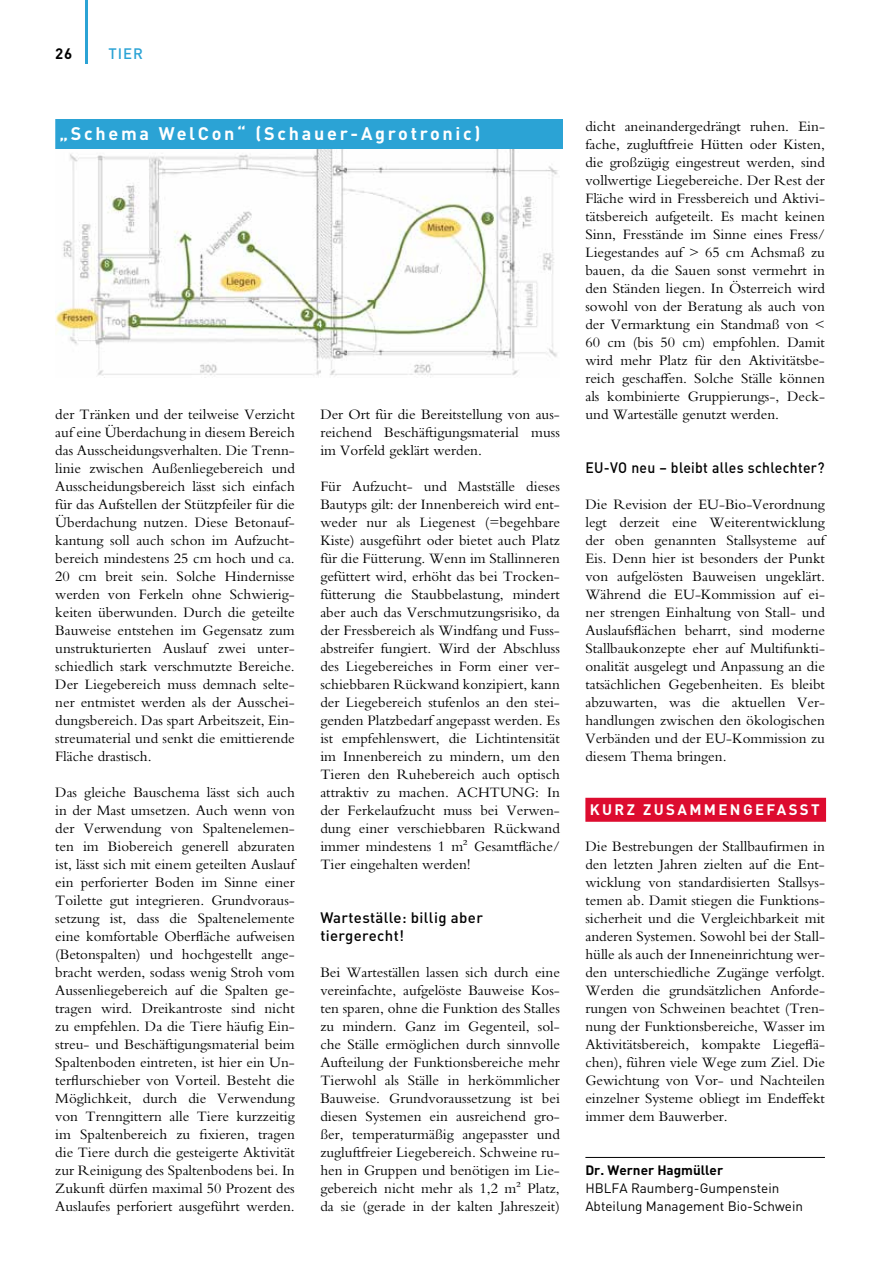
<style>
.page{position:relative;width:893px;height:1263px;background:#fff}
.page>*{position:absolute;margin:0;border:0;box-sizing:border-box;transform-origin:0 0}
.t1{font:700 18px "DIN Pro";letter-spacing:.15em;color:#fff}
.t2{font:15px/18px "Bembo Std";color:#000;text-align:justify}
.t3{font:500 15px/18px "DIN Pro";letter-spacing:.025em;color:#000}
.t4{font:500 15px "DIN Pro";letter-spacing:.025em;color:#000;scale:.93 1}
.t5{font:700 15px "DIN Pro";letter-spacing:.16em;color:#fff}
.t6{font:500 15px "DIN Pro";color:#2ba3d5}
.t7{font:700 15px "DIN Pro";color:#000}
.t8{font:13.5px/18px "DIN Pro";color:#000}
.t9{font:700 13.5px "DIN Pro";color:#000}
</style>
<div class="page">
<hr style="left:85px;top:0;width:2px;height:64px;background:#2ba3d5">
<div style="left:585px;top:798px;width:241px;height:24px;background:#dd0b2f"></div>
<hr style="left:585px;top:1157px;width:240px;height:1px;background:#000">
<img style="left:55px;top:149px;width:503px;height:227px">
<div style="left:55px;top:119px;width:508px;height:30px;background:#2ba3d5"></div>
<p class="t7" style="left:55px;top:43px;width:19px">26</p>
<p class="t6" style="left:109px;top:43px;width:36px">TIER</p>
<p class="t1" style="left:60px;top:122px;width:423px">„Schema WelCon“ (Schauer-Agrotronic)</p>
<p class="t2" style="left:55px;top:405px;width:241px">der Tränken und der teilweise Verzicht auf eine Überdachung in diesem Bereich das Ausscheidungsverhalten. Die Trenn&shy;linie zwischen Außenliegebereich und Ausscheidungsbereich lässt sich einfach für das Aufstellen der Stützpfeiler für die Überdachung nutzen. Diese Betonauf&shy;kantung soll auch schon im Aufzucht&shy;bereich mindestens 25 cm hoch und ca.<br>20 cm breit sein. Solche Hindernisse werden von Ferkeln ohne Schwierig&shy;keiten überwunden. Durch die geteilte Bauweise entstehen im Gegensatz zum unstrukturierten Auslauf zwei unter&shy;schiedlich stark verschmutzte Bereiche.<br>Der Liegebereich muss demnach selte&shy;ner entmistet werden als der Ausschei&shy;dungsbereich. Das spart Arbeitszeit, Ein&shy;streumaterial und senkt die emittierende Fläche drastisch.</p>
<p class="t2" style="left:55px;top:783px;width:241px">Das gleiche Bauschema lässt sich auch in der Mast umsetzen. Auch wenn von der Verwendung von Spaltenelemen&shy;ten im Biobereich generell abzuraten ist, lässt sich mit einem geteilten Auslauf ein perforierter Boden im Sinne einer Toilette gut integrieren. Grundvoraus&shy;setzung ist, dass die Spaltenelemente eine komfortable Oberfläche aufweisen (Betonspalten) und hochgestellt ange&shy;bracht werden, sodass wenig Stroh vom Aussenliegebereich auf die Spalten ge&shy;tragen wird. Dreikantroste sind nicht zu empfehlen. Da die Tiere häufig Ein&shy;streu- und Beschäftigungsmaterial beim Spaltenboden eintreten, ist hier ein Un&shy;terflurschieber von Vorteil. Besteht die Möglichkeit, durch die Verwendung von Trenngittern alle Tiere kurzzeitig im Spaltenbereich zu fixieren, tragen die Tiere durch die gesteigerte Aktivität zur Reinigung des Spaltenbodens bei. In Zukunft dürfen maximal 50 Prozent des Auslaufes perforiert ausgeführt werden.</p>
<p class="t2" style="left:320px;top:405px;width:241px">Der Ort für die Bereitstellung von aus&shy;reichend Beschäftigungsmaterial muss im Vorfeld geklärt werden.</p>
<p class="t2" style="left:320px;top:477px;width:241px">Für Aufzucht- und Mastställe dieses Bautyps gilt: der Innenbereich wird ent&shy;weder nur als Liegenest (=begehbare Kiste) ausgeführt oder bietet auch Platz für die Fütterung. Wenn im Stallinneren gefüttert wird, erhöht das bei Trocken&shy;fütterung die Staubbelastung, mindert aber auch das Verschmutzungsrisiko, da der Fressbereich als Windfang und Fuss&shy;abstreifer fungiert. Wird der Abschluss des Liegebereiches in Form einer ver&shy;schiebbaren Rückwand konzipiert, kann der Liegebereich stufenlos an den stei&shy;genden Platzbedarf angepasst werden. Es ist empfehlenswert, die Lichtintensität im Innenbereich zu mindern, um den Tieren den Ruhebereich auch optisch attraktiv zu machen. ACHTUNG: In der Ferkelaufzucht muss bei Verwen&shy;dung einer verschiebbaren Rückwand immer mindestens 1 m² Gesamtfläche/ Tier eingehalten werden!</p>
<p class="t3" style="left:320px;top:908px;width:164px">Warteställe: billig aber tiergerecht!</p>
<p class="t2" style="left:320px;top:963px;width:241px">Bei Warteställen lassen sich durch eine vereinfachte, aufgelöste Bauweise Kos&shy;ten sparen, ohne die Funktion des Stalles zu mindern. Ganz im Gegenteil, sol&shy;che Ställe ermöglichen durch sinnvolle Aufteilung der Funktionsbereiche mehr Tierwohl als Ställe in herkömmlicher Bauweise. Grundvoraussetzung ist bei diesen Systemen ein ausreichend gro&shy;ßer, temperaturmäßig angepasster und zugluftfreier Liegebereich. Schweine ru&shy;hen in Gruppen und benötigen im Lie&shy;gebereich nicht mehr als 1,2 m² Platz, da sie (gerade in der kalten Jahreszeit)</p>
<p class="t2" style="left:585px;top:117px;width:241px">dicht aneinandergedrängt ruhen. Ein&shy;fache, zugluftfreie Hütten oder Kisten, die großzügig eingestreut werden, sind vollwertige Liegebereiche. Der Rest der Fläche wird in Fressbereich und Aktivi&shy;tätsbereich aufgeteilt. Es macht keinen Sinn, Fresstände im Sinne eines Fress/ Liegestandes auf &gt; 65 cm Achsmaß zu bauen, da die Sauen sonst vermehrt in den Ständen liegen. In Österreich wird sowohl von der Beratung als auch von der Vermarktung ein Standmaß von &lt; 60 cm (bis 50 cm) empfohlen. Damit wird mehr Platz für den Aktivitätsbe&shy;reich geschaffen. Solche Ställe können als kombinierte Gruppierungs-, Deck&shy;und Warteställe genutzt werden.</p>
<p class="t4" style="left:585px;top:457px;width:259px">EU-VO neu – bleibt alles schlechter?</p>
<p class="t2" style="left:585px;top:495px;width:241px">Die Revision der EU-Bio-Verordnung legt derzeit eine Weiterentwicklung der oben genannten Stallsysteme auf Eis. Denn hier ist besonders der Punkt von aufgelösten Bauweisen ungeklärt.<br>Während die EU-Kommission auf ei&shy;ner strengen Einhaltung von Stall- und Auslaufsflächen beharrt, sind moderne Stallbaukonzepte eher auf Multifunkti&shy;onalität ausgelegt und Anpassung an die tatsächlichen Gegebenheiten. Es bleibt abzuwarten, was die aktuellen Ver&shy;handlungen zwischen den ökologischen Verbänden und der EU-Kommission zu diesem Thema bringen.</p>
<p class="t5" style="left:590px;top:799px;width:232px">KURZ ZUSAMMENGEFASST</p>
<p class="t2" style="left:585px;top:837px;width:241px">Die Bestrebungen der Stallbaufirmen in den letzten Jahren zielten auf die Ent&shy;wicklung von standardisierten Stallsys&shy;temen ab. Damit stiegen die Funktions&shy;sicherheit und die Vergleichbarkeit mit anderen Systemen. Sowohl bei der Stall&shy;hülle als auch der Inneneinrichtung wer&shy;den unterschiedliche Zugänge verfolgt.<br>Werden die grundsätzlichen Anforde&shy;rungen von Schweinen beachtet (Tren&shy;nung der Funktionsbereiche, Wasser im Aktivitätsbereich, kompakte Liegeflä&shy;chen), führen viele Wege zum Ziel. Die Gewichtung von Vor- und Nachteilen einzelner Systeme obliegt im Endeffekt immer dem Bauwerber.</p>
<p class="t9" style="left:585px;top:1161px;width:139px">Dr. Werner Hagmüller</p>
<p class="t8" style="left:585px;top:1178px;width:219px">HBLFA Raumberg-Gumpenstein<br>Abteilung Management Bio-Schwein</p>
</div>
